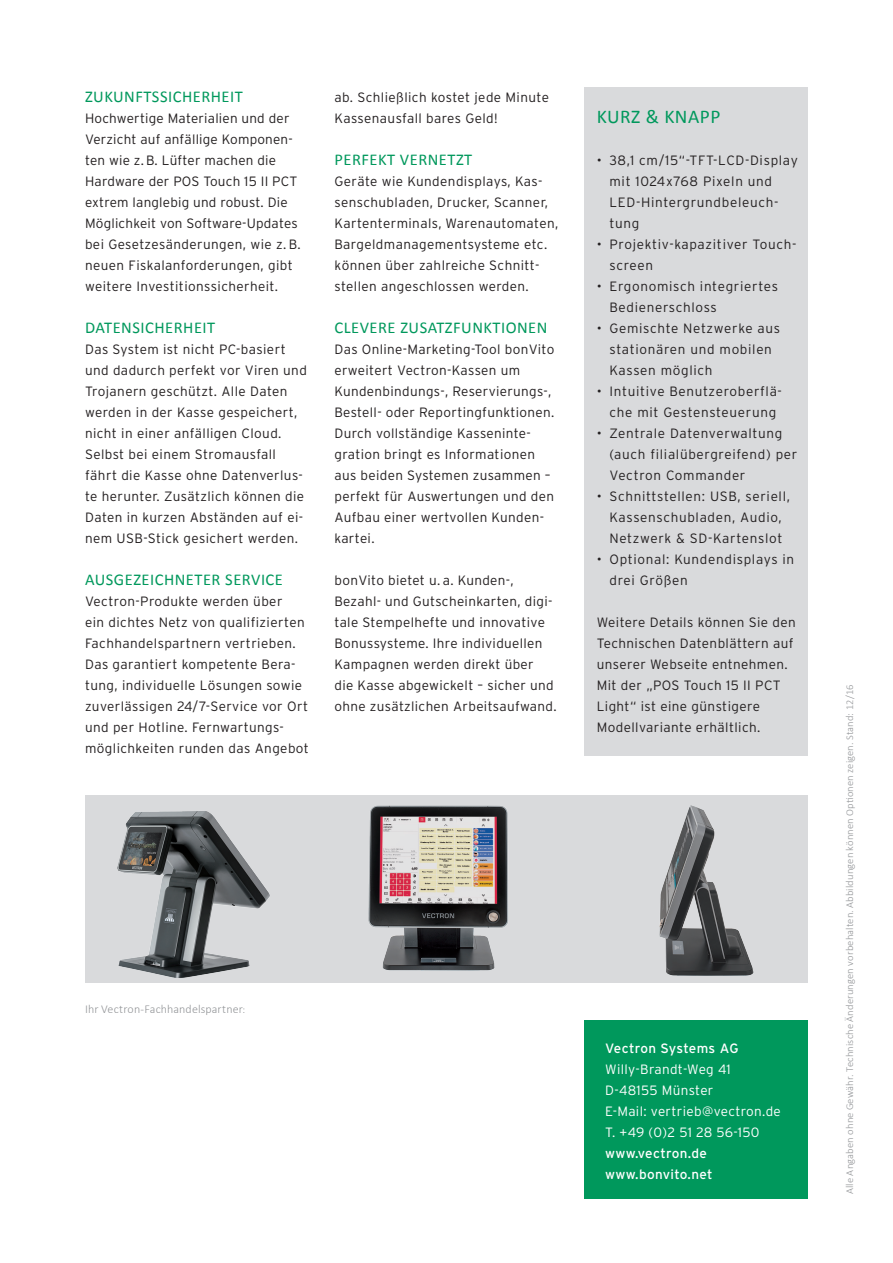
<style>
.page{position:relative;width:893px;height:1263px;background:#fff}
.page>*{position:absolute;margin:0;border:0;box-sizing:border-box;transform-origin:0 0}
.t1{font:19.5px "Calibri";letter-spacing:.025em;color:#00985c}
.t2{font:16.5px "Calibri";letter-spacing:.03em;color:#00985c}
.t3{font:300 13.5px/21px "Interstate";letter-spacing:.03em;color:#231f20}
.t4{font:300 13.5px/21px "Interstate";letter-spacing:.05em;color:#231f20}
.t5{font:300 13.5px/21px "Interstate";letter-spacing:.025em;color:#fff}
.t6{font:13.5px/21px "Interstate";letter-spacing:.025em;color:#fff}
.t7{font:300 12px "Calibri";letter-spacing:.01em;color:#939598}
.t8{font:300 10.5px "Calibri";letter-spacing:.015em;color:#939598}
.s1{font-size:10.5px}
</style>
<div class="page">
<div style="left:85px;top:795px;width:723px;height:188px;background:#d9dadc"></div>
<div style="left:584px;top:87px;width:224px;height:669px;background:#d9dadc"></div>
<div style="left:584px;top:1020px;width:224px;height:179px;background:#00985c"></div>
<img style="left:368px;top:805px;width:140px;height:166px">
<img style="left:117px;top:811px;width:153px;height:167px">
<img style="left:659px;top:805px;width:95px;height:171px">
<p class="t2" style="left:85px;top:86px;width:159px">ZUKUNFTSSICHERHEIT</p>
<p class="t3" style="left:85px;top:108px;width:217px">Hochwertige Materialien und der Verzicht auf anfällige Komponen&shy;ten wie z.B. Lüfter machen die Hardware der POS Touch 15 II PCT extrem langlebig und robust. Die Möglichkeit von Software-Updates bei Gesetzesänderungen, wie z. B. neuen Fiskalanforderungen, gibt weitere Investitionssicherheit.</p>
<p class="t2" style="left:85px;top:317px;width:132px">DATENSICHERHEIT</p>
<p class="t3" style="left:85px;top:339px;width:223px">Das System ist nicht PC-basiert und dadurch perfekt vor Viren und Trojanern geschützt. Alle Daten werden in der Kasse gespeichert, nicht in einer anfälligen Cloud.<br>Selbst bei einem Stromausfall fährt die Kasse ohne Datenverlus&shy;te herunter. Zusätzlich können die Daten in kurzen Abständen auf ei&shy;nem USB-Stick gesichert werden.</p>
<p class="t2" style="left:85px;top:569px;width:199px">AUSGEZEICHNETER SERVICE</p>
<p class="t3" style="left:85px;top:591px;width:225px">Vectron-Produkte werden über<br>ein dichtes Netz von qualifizierten Fachhandelspartnern vertrieben.<br>Das garantiert kompetente Bera&shy;tung, individuelle Lösungen sowie zuverlässigen 24/7-Service vor Ort und per Hotline. Fernwartungs&shy;möglichkeiten runden das Angebot</p>
<p class="t3" style="left:334px;top:87px;width:216px">ab. Schließlich kostet jede Minute<br>Kassenausfall bares Geld!</p>
<p class="t2" style="left:334px;top:149px;width:139px">PERFEKT VERNETZT</p>
<p class="t3" style="left:334px;top:171px;width:225px">Geräte wie Kundendisplays, Kas&shy;senschubladen, Drucker, Scanner, Kartenterminals, Warenautomaten, Bargeldmanagementsysteme etc. können über zahlreiche Schnitt&shy;stellen angeschlossen werden.</p>
<p class="t2" style="left:334px;top:317px;width:214px">CLEVERE ZUSATZFUNKTIONEN</p>
<p class="t3" style="left:334px;top:339px;width:221px">Das Online-Marketing-Tool bonVito erweitert Vectron-Kassen um<br>Kundenbindungs-, Reservierungs-,<br>Bestell- oder Reportingfunktionen.<br>Durch vollständige Kasseninte&shy;gration bringt es Informationen aus beiden Systemen zusammen – perfekt für Auswertungen und den<br>Aufbau einer wertvollen Kunden&shy;kartei.</p>
<p class="t3" style="left:334px;top:570px;width:224px">bonVito bietet u. a. Kunden-, Bezahl- und Gutscheinkarten, digi&shy;tale Stempelhefte und innovative Bonussysteme. Ihre individuellen Kampagnen werden direkt über<br>die Kasse abgewickelt – sicher und ohne zusätzlichen Arbeitsaufwand.</p>
<h1 class="t1" style="left:597px;top:104px;width:125px">KURZ &amp; KNAPP</h1>
<p class="t4" style="left:609px;top:150px;width:190px;text-indent:-13px">• 38,1 cm/15“-TFT-LCD-Display mit 1024x768 Pixeln und<br>LED-Hintergrundbeleuch&shy;tung</p>
<p class="t4" style="left:609px;top:234px;width:188px;text-indent:-13px">• Projektiv-kapazitiver Touch&shy;screen</p>
<p class="t4" style="left:609px;top:276px;width:170px;text-indent:-13px">• Ergonomisch integriertes<br>Bedienerschloss</p>
<p class="t4" style="left:609px;top:318px;width:172px;text-indent:-13px">• Gemischte Netzwerke aus stationären und mobilen<br>Kassen möglich</p>
<p class="t4" style="left:597px;top:381px;width:187px;text-align:center">• Intuitive Benutzeroberflä&shy;che mit Gestensteuerung</p>
<p class="t4" style="left:609px;top:423px;width:189px;text-indent:-13px">• Zentrale Datenverwaltung (auch filialübergreifend) per<br>Vectron Commander</p>
<p class="t4" style="left:597px;top:486px;width:195px;text-align:center">• Schnittstellen: USB, seriell,<br>Kassenschubladen, Audio,<br>Netzwerk &amp; SD-Kartenslot</p>
<p class="t4" style="left:609px;top:549px;width:186px;text-indent:-13px">• Optional: Kundendisplays in drei Größen</p>
<p class="t3" style="left:597px;top:612px;width:201px">Weitere Details können Sie den<br>Technischen Datenblättern auf unserer Webseite entnehmen.<br>Mit der „POS Touch 15 II PCT<br>Light“ ist eine günstigere<br>Modellvariante erhältlich.</p>
<p class="t7" style="left:85px;top:1002px;width:162px">Ihr Vectron-Fachhandelspartner<span class="s1">:</span></p>
<p class="t6" style="left:605px;top:1037px;width:135px">Vectron Systems AG</p>
<p class="t5" style="left:605px;top:1058px;width:177px">Willy-Brandt-Weg 41<br>D-48155 Münster<br>E-Mail: vertrieb@vectron.de<br>T. +49 (0)2 51 28 56-150</p>
<p class="t6" style="left:605px;top:1142px;width:109px">www.vectron.de www.bonvito.net</p>
<p class="t8" style="left:843px;top:1194px;width:511px;rotate:-90deg">Alle Angaben ohne Gewähr. Technische Änderungen vorbehalten. Abbildungen können Optionen zeigen. Stand: 12/16</p>
</div>
